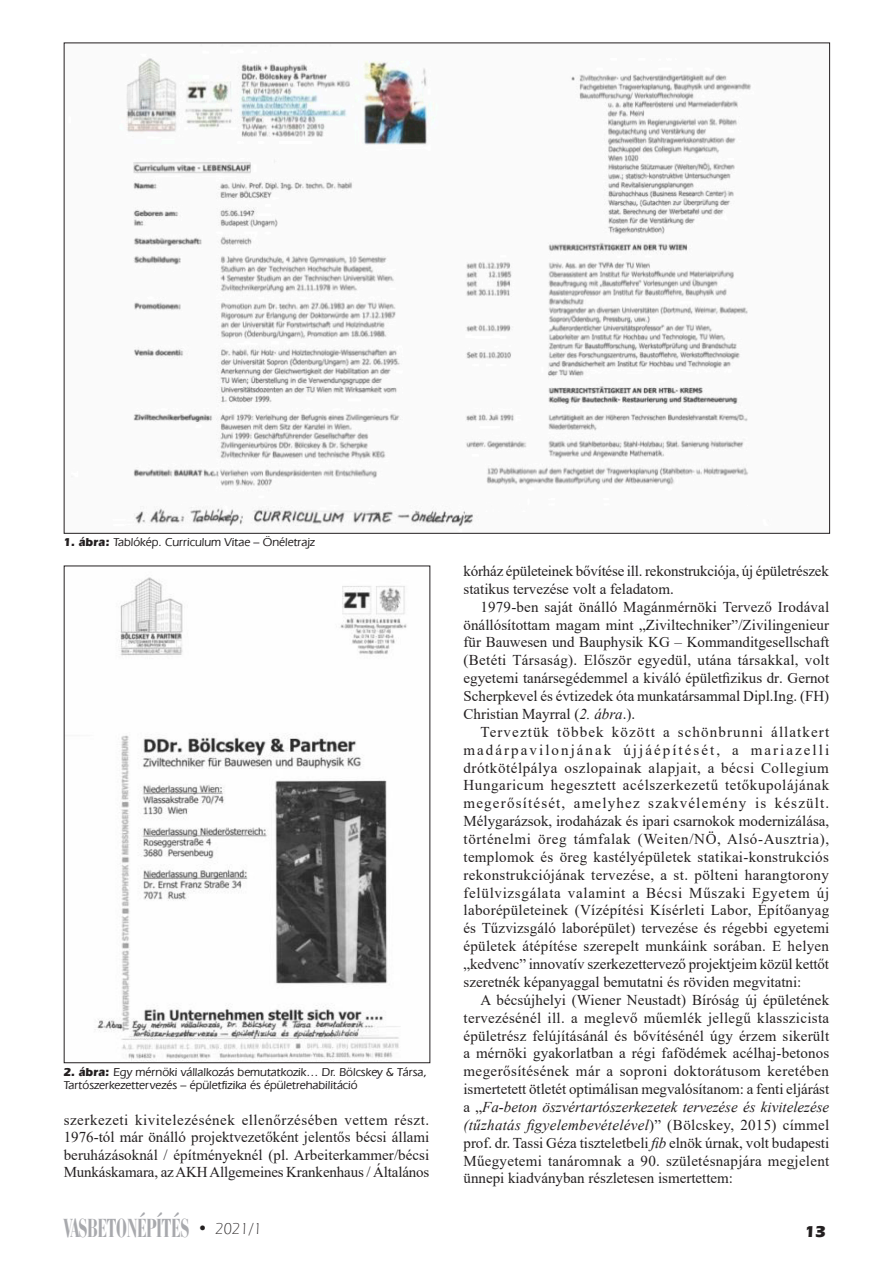
<style>
.page{position:relative;width:893px;height:1263px;background:#fff}
.page>*{position:absolute;margin:0;border:0;box-sizing:border-box;transform-origin:0 0}
.t1{font:27px "Bauer Bodoni BCHU Bold Condensed";color:#a8a9ad;scale:.75 1}
.t2{font:16.5px "Eras HU Bold";color:#231f20}
.t3{font:15px/17.9px "Times New Roman";color:#231f20;text-align:justify}
.Ábra_szoveg{font:12px/13.5px "Eras Med HU Medium";color:#231f20}
.s1{font-family:"Eras HU Bold"}
.s2{font-family:"Eras HU Bold";font-size:16.5px;color:#231f20}
.s3{font-family:"Eras Lt HU Light";font-size:16.5px;color:#231f20}
.s4{font-style:italic}
</style>
<div class="page">
<img style="left:71px;top:58px;width:680px;height:469px">
<img style="left:95px;top:577px;width:312px;height:484px">
<p class="Ábra_szoveg" style="left:64px;top:535px;width:253px"><span class="s1">1. ábra:</span> Tablókép. Curriculum Vitae – Önéletrajz</p>
<p class="Ábra_szoveg" style="left:64px;top:1064px;width:364px"><span class="s1">2. ábra:</span> Egy mérnöki vállalkozás bemutatkozik… Dr. Bölcskey &amp; Társa,<br>Tartószerkezettervezés – épületfizika és épületrehabilitáció</p>
<p class="t3" style="left:64px;top:1110px;width:367px">szerkezeti kivitelezésének ellenőrzésében vettem részt.<br>1976-tól már önálló projektvezetőként jelentős bécsi állami beruházásoknál / építményeknél (pl. Arbeiterkammer/bécsi Munkáskamara, az AKH Allgemeines Krankenhaus / Általános</p>
<p class="t1" style="left:64px;top:1211px;width:266px">VASBETONÉPÍTÉS <span class="s2">•</span> <span class="s3">2021/1</span></p>
<p class="t3" style="left:463px;top:561px;width:367px">kórház épületeinek bővítése ill. rekonstrukciója, új épületrészek statikus tervezése volt a feladatom.</p>
<p class="t3" style="left:463px;top:597px;width:367px;text-indent:17px">1979-ben saját önálló Magánmérnöki Tervező Irodával önállósítottam magam mint „Ziviltechniker”/Zivilingenieur für Bauwesen und Bauphysik KG – Kommanditgesellschaft (Betéti Társaság). Először egyedül, utána társakkal, volt egyetemi tanársegédemmel a kiváló épületfizikus dr. Gernot Scherpkevel és évtizedek óta munkatársammal Dipl.Ing. (FH)<br>Christian Mayrral (<span class="s4">2. ábra</span>.).</p>
<p class="t3" style="left:463px;top:722px;width:367px;text-indent:17px">Terveztük többek között a schönbrunni állatkert madárpavilonjának újjáépítését, a mariazelli drótkötélpálya oszlopainak alapjait, a bécsi Collegium Hungaricum hegesztett acélszerkezetű tetőkupolájának megerősítését, amelyhez szakvélemény is készült.<br>Mélygarázsok, irodaházak és ipari csarnokok modernizálása, történelmi öreg támfalak (Weiten/NÖ, Alsó-Ausztria), templomok és öreg kastélyépületek statikai-konstrukciós rekonstrukciójának tervezése, a st. pölteni harangtorony felülvizsgálata valamint a Bécsi Műszaki Egyetem új laborépületeinek (Vízépítési Kísérleti Labor, Építőanyag és Tűzvizsgáló laborépület) tervezése és régebbi egyetemi épületek átépítése szerepelt munkáink sorában. E helyen „kedvenc” innovatív szerkezettervező projektjeim közül kettőt szeretnék képanyaggal bemutatni és röviden megvitatni:</p>
<p class="t3" style="left:463px;top:990px;width:367px;text-indent:17px">A bécsújhelyi (Wiener Neustadt) Bíróság új épületének tervezésénél ill. a meglevő műemlék jellegű klasszicista épületrész felújításánál és bővítésénél úgy érzem sikerült a mérnöki gyakorlatban a régi fafödémek acélhaj-betonos megerősítésének már a soproni doktorátusom keretében ismertetett ötletét optimálisan megvalósítanom: a fenti eljárást a „<span class="s4">Fa-beton öszvértartószerkezetek tervezése és kivitelezése (tűzhatás figyelembevételével</span>)” (Bölcskey, 2015) címmel prof. dr. Tassi Géza tiszteletbeli <span class="s4">fib</span> elnök úrnak, volt budapesti Műegyetemi tanáromnak a 90. születésnapjára megjelent ünnepi kiadványban részletesen ismertettem:</p>
<p class="t2" style="left:805px;top:1221px;width:22px">13</p>
</div>
